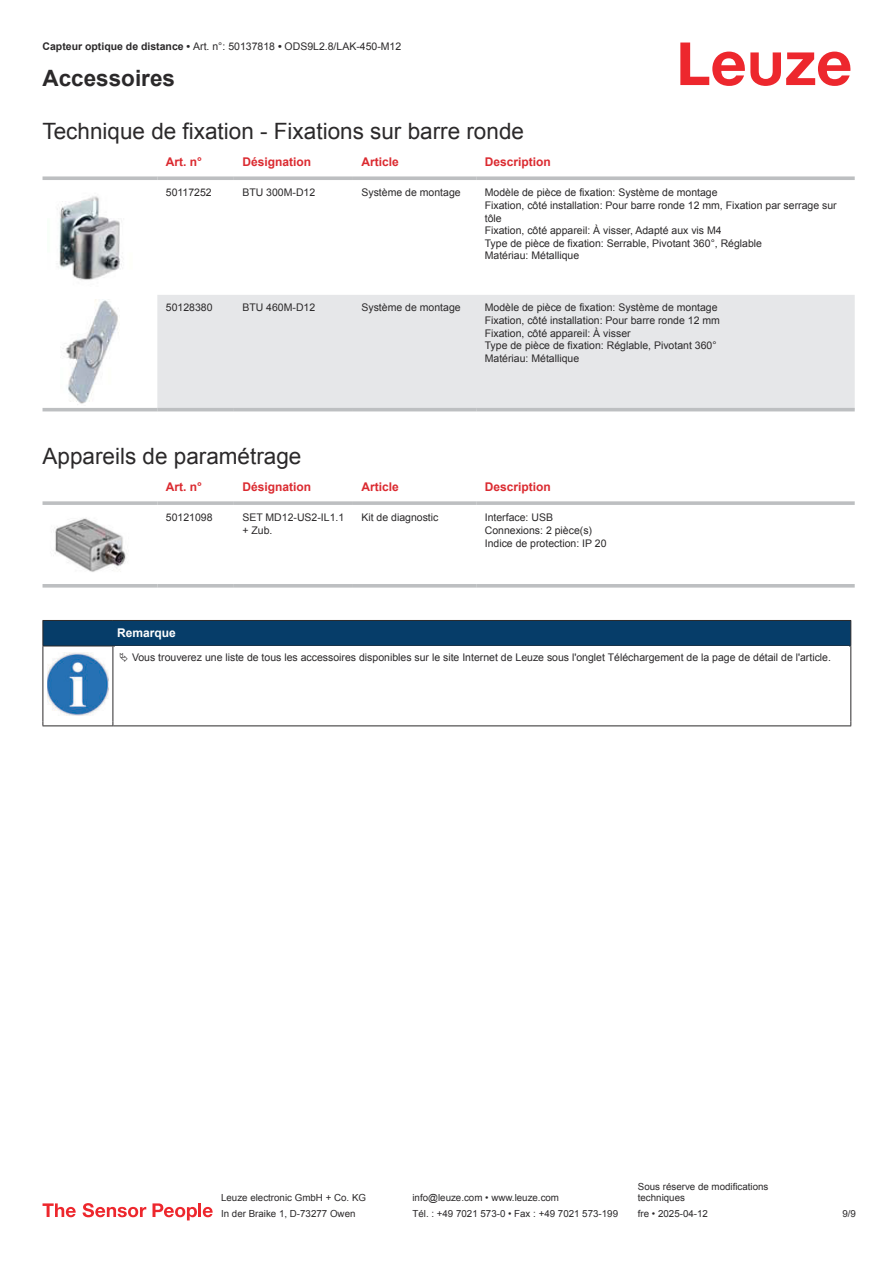
<style>
.page{position:relative;width:893px;height:1263px;background:#fff}
.page>*{position:absolute;margin:0;border:0;box-sizing:border-box;transform-origin:0 0}
.t1{font:22.5px "Arial";color:#2b292a}
.t2{font:700 22.5px "Arial";color:#2b292a}
.t3{font:700 12px "Arial";color:#db2a30}
.t4{font:700 12px "Arial";color:#fff}
.t5{font:10.5px/12.6px "Arial";color:#2b292a}
.t6{font:9.75px/11.7px "Arial";color:#2b292a}
.s1{font-weight:700}
</style>
<div class="page">
<svg style="left:680px;top:43px;width:170px;height:43px"></svg>
<div style="left:157px;top:295px;width:698px;height:113px;background:#e6e7e9"></div>
<svg style="left:43px;top:176px;width:114px;height:4px"></svg>
<svg style="left:157px;top:176px;width:77px;height:4px"></svg>
<svg style="left:234px;top:176px;width:119px;height:4px"></svg>
<svg style="left:353px;top:176px;width:123px;height:4px"></svg>
<svg style="left:476px;top:176px;width:379px;height:4px;fill:#bdbfc1"></svg>
<hr style="left:43px;top:408px;width:114px;height:3px;background:#bdbfc1">
<hr style="left:157px;top:408px;width:77px;height:3px;background:#bdbfc1">
<hr style="left:234px;top:408px;width:119px;height:3px;background:#bdbfc1">
<hr style="left:353px;top:408px;width:123px;height:3px;background:#bdbfc1">
<hr style="left:476px;top:408px;width:379px;height:3px;background:#bdbfc1">
<img style="left:57px;top:196px;width:65px;height:84px">
<img style="left:65px;top:299px;width:54px;height:106px">
<svg style="left:43px;top:501px;width:114px;height:4px"></svg>
<svg style="left:157px;top:501px;width:77px;height:4px"></svg>
<svg style="left:234px;top:501px;width:119px;height:4px"></svg>
<svg style="left:353px;top:501px;width:123px;height:4px"></svg>
<svg style="left:476px;top:501px;width:379px;height:4px;fill:#c1c3c5"></svg>
<svg style="left:43px;top:584px;width:114px;height:4px"></svg>
<svg style="left:157px;top:584px;width:77px;height:4px"></svg>
<svg style="left:234px;top:584px;width:119px;height:4px"></svg>
<svg style="left:353px;top:584px;width:123px;height:4px"></svg>
<svg style="left:476px;top:584px;width:379px;height:4px;fill:#bec0c2"></svg>
<img style="left:53px;top:518px;width:73px;height:54px">
<hr style="left:43px;top:646px;width:70px;height:1px;background:#2b292a">
<svg style="left:43px;top:620px;width:808px;height:26px"></svg>
<hr style="left:113px;top:646px;width:738px;height:1px;background:#2b292a">
<hr style="left:43px;top:646px;width:1px;height:75px;background:#2b292a">
<hr style="left:113px;top:646px;width:1px;height:75px;background:#2b292a">
<hr style="left:850px;top:646px;width:1px;height:75px;background:#2b292a">
<hr style="left:43px;top:725px;width:70px;height:1px;background:#2b292a">
<hr style="left:113px;top:725px;width:738px;height:1px;background:#2b292a">
<img style="left:47px;top:652px;width:61px;height:63px">
<svg style="left:43px;top:1203px;width:33px;height:14px"></svg>
<svg style="left:83px;top:1203px;width:63px;height:14px"></svg>
<svg style="left:153px;top:1203px;width:44px;height:17px"></svg>
<hr style="left:198px;top:1203px;width:3px;height:14px;background:#ed272d">
<svg style="left:203px;top:1207px;width:10px;height:10px"></svg>
<p class="t5" style="left:43px;top:41px;width:360px"><span class="s1">Capteur optique de distance •</span> Art. n°: 50137818 <span class="s1">•</span> ODS9L2.8/LAK-450-M12</p>
<h1 class="t2" style="left:43px;top:70px;width:134px">Accessoires</h1>
<h1 class="t1" style="left:43px;top:123px;width:483px">Technique de fixation - Fixations sur barre ronde</h1>
<p class="t3" style="left:166px;top:157px;width:38px">Art. n°</p>
<p class="t3" style="left:242px;top:157px;width:70px">Désignation</p>
<p class="t3" style="left:361px;top:157px;width:39px">Article</p>
<p class="t3" style="left:485px;top:157px;width:68px">Description</p>
<p class="t5" style="left:166px;top:187px;width:47px">50117252</p>
<p class="t5" style="left:242px;top:187px;width:74px">BTU 300M-D12</p>
<p class="t5" style="left:361px;top:187px;width:101px">Système de montage</p>
<p class="t5" style="left:485px;top:187px;width:353px">Modèle de pièce de fixation: Système de montage<br>Fixation, côté installation: Pour barre ronde 12 mm, Fixation par serrage sur tôle<br>Fixation, côté appareil: À visser, Adapté aux vis M4<br>Type de pièce de fixation: Serrable, Pivotant 360°, Réglable<br>Matériau: Métallique</p>
<p class="t5" style="left:166px;top:302px;width:48px">50128380</p>
<p class="t5" style="left:242px;top:302px;width:74px">BTU 460M-D12</p>
<p class="t5" style="left:361px;top:302px;width:101px">Système de montage</p>
<p class="t5" style="left:485px;top:302px;width:237px">Modèle de pièce de fixation: Système de montage Fixation, côté installation: Pour barre ronde 12 mm Fixation, côté appareil: À visser<br>Type de pièce de fixation: Réglable, Pivotant 360° Matériau: Métallique</p>
<h1 class="t1" style="left:43px;top:448px;width:260px">Appareils de paramétrage</h1>
<p class="t3" style="left:166px;top:482px;width:38px">Art. n°</p>
<p class="t3" style="left:242px;top:482px;width:70px">Désignation</p>
<p class="t3" style="left:361px;top:482px;width:39px">Article</p>
<p class="t3" style="left:485px;top:482px;width:68px">Description</p>
<p class="t5" style="left:166px;top:512px;width:48px">50121098</p>
<p class="t5" style="left:242px;top:512px;width:103px">SET MD12-US2-IL1.1 + Zub.</p>
<p class="t5" style="left:361px;top:512px;width:79px">Kit de diagnostic</p>
<p class="t5" style="left:485px;top:512px;width:123px">Interface: USB<br>Connexions: 2 pièce(s)<br>Indice de protection: IP 20</p>
<p class="t4" style="left:117px;top:629px;width:60px">Remarque</p>
<p class="t5" style="left:132px;top:652px;width:700px">Vous trouverez une liste de tous les accessoires disponibles sur le site Internet de Leuze sous l'onglet Téléchargement de la page de détail de l'article.</p>
<p class="t6" style="left:221px;top:1193px;width:146px">Leuze electronic GmbH + Co. KG</p>
<p class="t6" style="left:412px;top:1193px;width:148px">info@leuze.com • www.leuze.com</p>
<p class="t6" style="left:638px;top:1181px;width:132px">Sous réserve de modifications techniques</p>
<p class="t6" style="left:221px;top:1209px;width:136px">In der Braike 1, D-73277 Owen</p>
<p class="t6" style="left:412px;top:1209px;width:207px">Tél. : +49 7021 573-0 • Fax : +49 7021 573-199</p>
<p class="t6" style="left:638px;top:1209px;width:72px">fre • 2025-04-12</p>
<p class="t6" style="left:842px;top:1209px;width:15px">9 /9</p>
</div>
